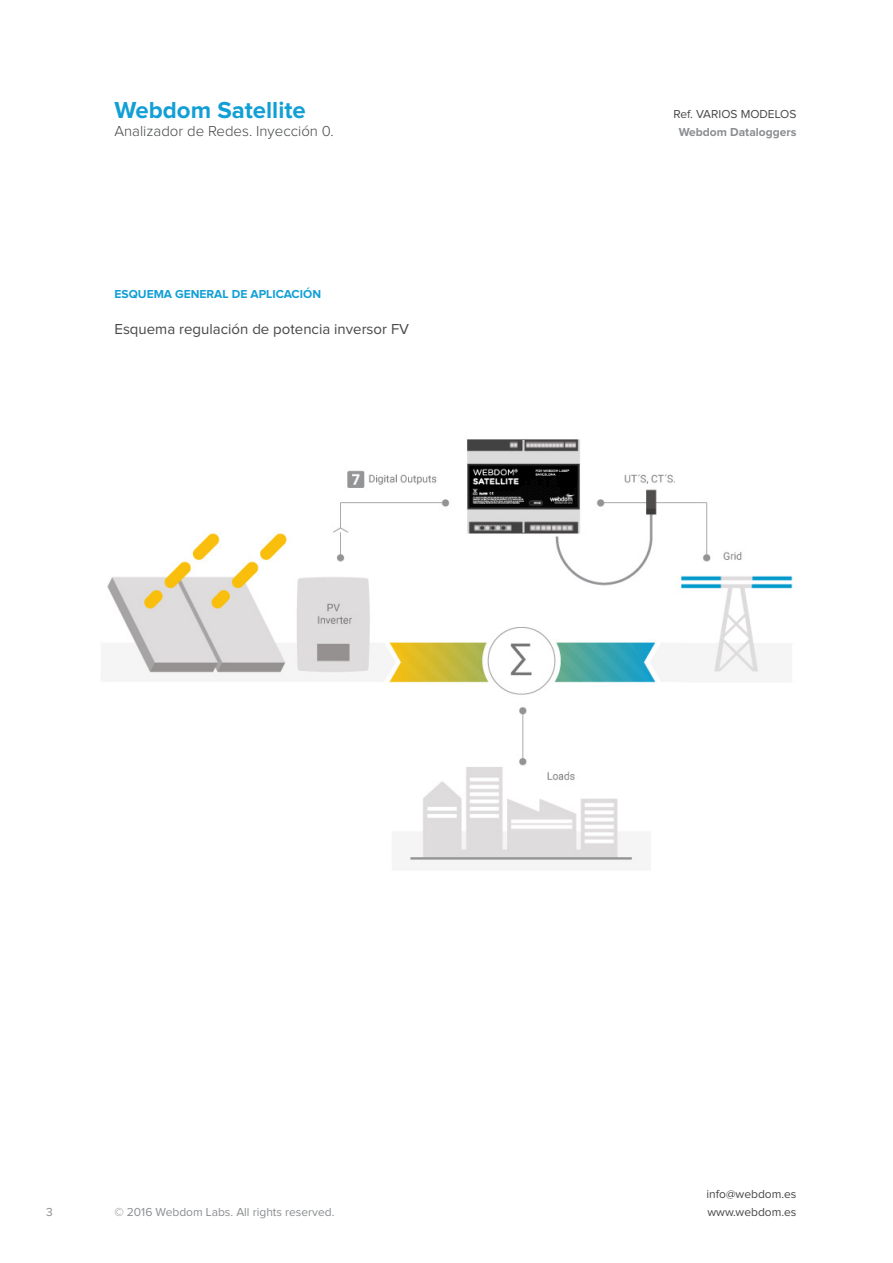
<style>
.page{position:relative;width:893px;height:1263px;background:#fff}
.page>*{position:absolute;margin:0;border:0;box-sizing:border-box;transform-origin:0 0}
.t1{font:700 24px "Proxima Nova";color:#129fd6}
.t2{font:15px "Proxima Nova";color:#464748}
.t3{font:300 15px "Proxima Nova";color:#464748}
.t4{font:12px "Proxima Nova";color:#464748}
.t5{font:12px "Proxima Nova";color:#8b8d90}
.t6{font:700 12px "Proxima Nova";color:#129fd6}
.t7{font:700 12px "Proxima Nova";color:#8b8d90}
</style>
<div class="page">
<img style="left:102px;top:439px;width:691px;height:431px">
<p class="t1" style="left:114px;top:99px;width:193px">Webdom Satellite</p>
<p class="t3" style="left:114px;top:124px;width:221px">Analizador de Redes. Inyección 0.</p>
<p class="t6" style="left:114px;top:289px;width:208px">ESQUEMA GENERAL DE APLICACIÓN</p>
<p class="t2" style="left:114px;top:322px;width:296px">Esquema regulación de potencia inversor FV</p>
<p class="t4" style="left:673px;top:109px;width:124px">Ref. VARIOS MODELOS</p>
<p class="t7" style="left:679px;top:127px;width:119px">Webdom Dataloggers</p>
<p class="t5" style="left:46px;top:1207px;width:8px">3</p>
<p class="t5" style="left:114px;top:1207px;width:222px">© 2016 Webdom Labs. All rights reserved.</p>
<p class="t4" style="left:706px;top:1189px;width:91px">info@webdom.es</p>
<p class="t4" style="left:707px;top:1207px;width:91px">www.webdom.es</p>
</div>
